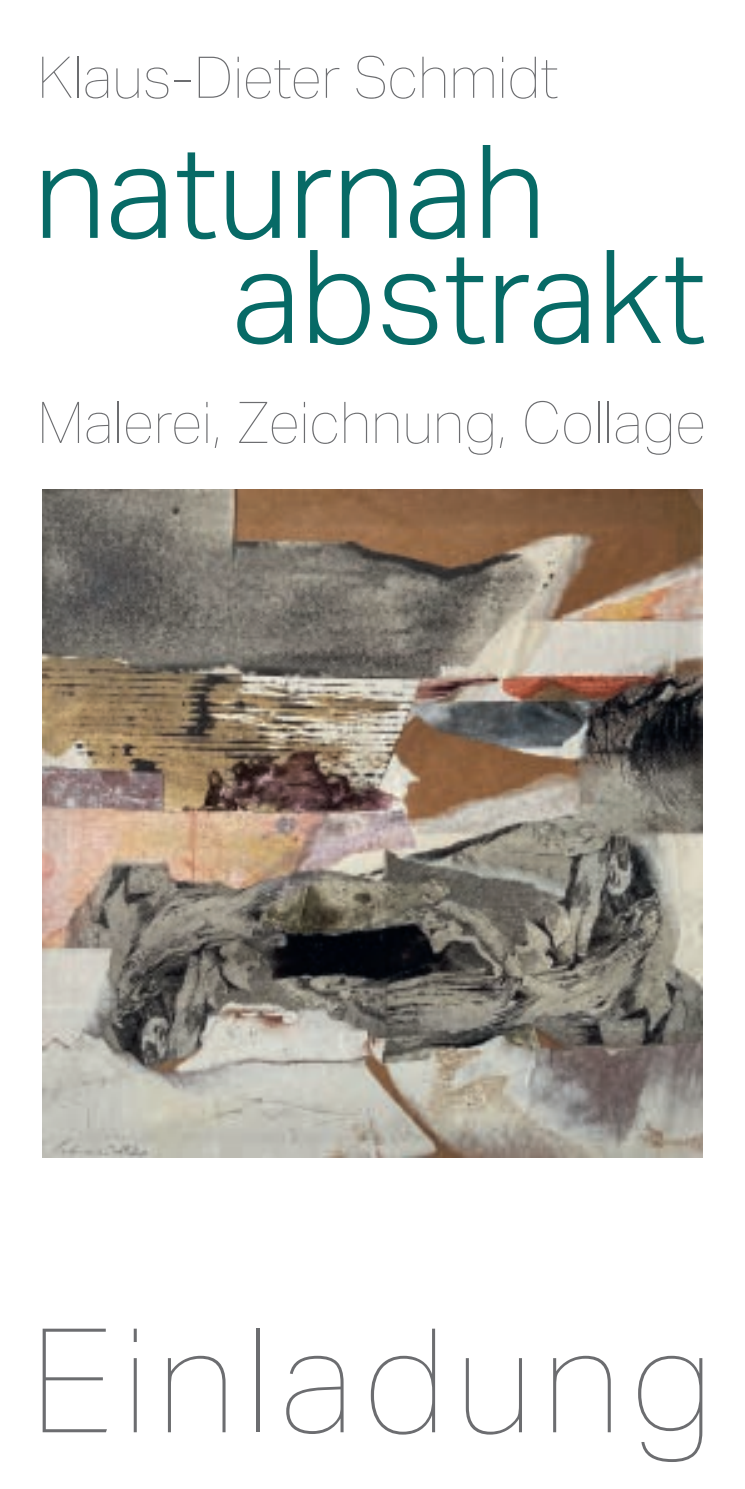
<style>
.page{position:relative;width:745px;height:1489px;background:#fff}
.page>*{position:absolute;margin:0;border:0;box-sizing:border-box;transform-origin:0 0}
.t1{font:145px "Aktiv Grotesk Hair";letter-spacing:.065em;color:#6c6d70}
.t2{font:300 130px/105px "Aktiv Grotesk";color:#076a66}
.t3{font:57.5px "Aktiv Grotesk Hair";color:#6c6d70}
</style>
<div class="page">
<img style="left:43px;top:489px;width:659px;height:668px">
<p class="t3" style="left:37px;top:46px;width:522px">Klaus-Dieter Schmidt</p>
<h2 class="t2" style="left:232px;top:140px;width:474px;text-indent:-199px">naturnah abstrakt</h2>
<p class="t3" style="left:37px;top:391px;width:669px">Malerei, Zeichnung, Collage</p>
<h1 class="t1" style="left:30px;top:1300px;width:684px">Einladung</h1>
</div>
